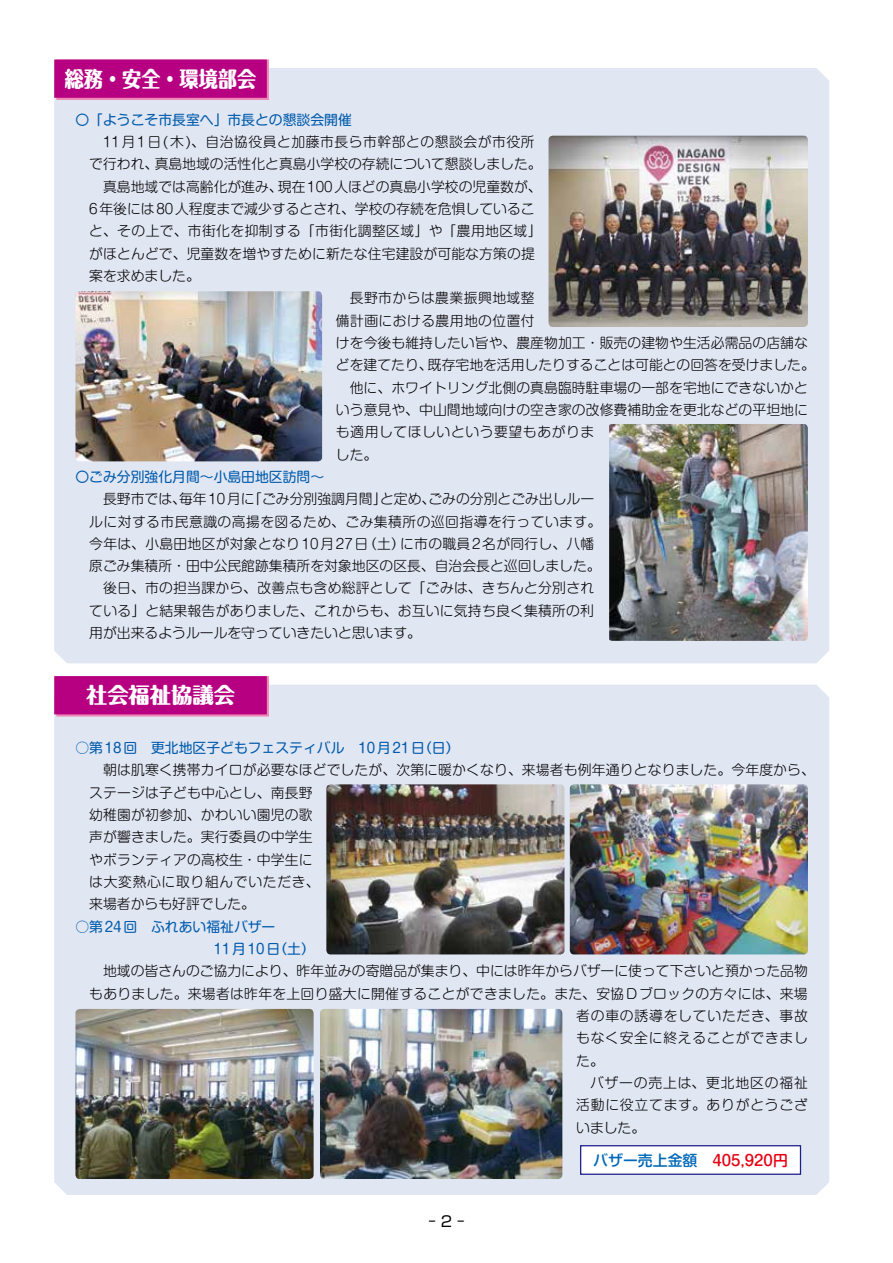
<style>
.page{position:relative;width:893px;height:1263px;background:#fff}
.page>*{position:absolute;margin:0;border:0;box-sizing:border-box;transform-origin:0 0}
.t1{font:800 21.3px "Maru Fo Pro";color:#fff;scale:.9 1}
.t2{font:800 21.3px "Maru Fo Pro";color:#fff}
.t3{font:500 14.85px "Shin M Go Pro";color:#e60012}
.t4{font:14.85px "Shin Go Pro";color:#000}
.t5{font:300 13.8px/22.4px "Shin M Go Pro";letter-spacing:.01em;color:#000}
.t6{font:13.8px "Shin M Go Pro";color:#005bac}
.t7{font:300 13.8px "Shin M Go Pro";letter-spacing:.03em;color:#000}
.t8{font:300 13.8px "Shin M Go Pro";letter-spacing:.04em;color:#000}
.t9{font:300 13.8px "Shin M Go Pro";letter-spacing:.055em;color:#000}
.t10{font:300 13.8px "Shin M Go Pro";letter-spacing:.05em;color:#000}
.t11{font:300 13.8px "Shin M Go Pro";letter-spacing:.06em;color:#000}
.s1{color:#0068b7}
</style>
<div class="page">
<div style="left:54px;top:68px;width:775px;height:595px;background:#e1e6f3"></div>
<div style="left:54px;top:685px;width:775px;height:510px;background:#e1e6f3"></div>
<img style="left:75px;top:291px;width:247px;height:170px">
<img style="left:609px;top:424px;width:199px;height:217px">
<img style="left:570px;top:784px;width:238px;height:170px">
<img style="left:326px;top:784px;width:238px;height:170px">
<img style="left:320px;top:1009px;width:242px;height:170px">
<img style="left:75px;top:1009px;width:239px;height:170px">
<img style="left:549px;top:136px;width:259px;height:191px">
<div style="left:56px;top:676px;width:213px;height:40px;background:linear-gradient(to right,#d64d9e,#d64d9e)"></div>
<div style="left:54px;top:676px;width:213px;height:38px;background:#b60081"></div>
<div style="left:56px;top:60px;width:213px;height:40px;background:#ee87b4"></div>
<div style="left:54px;top:60px;width:213px;height:38px;background:#b60081"></div>
<div style="left:581px;top:1146px;width:219px;height:28px;background:#fff"></div>
<div style="left:580px;top:1145px;width:221px;height:30px;border:1px solid #1d2088"></div>
<h1 class="t1" style="left:65px;top:62px;width:214px">総務・安全・環境部会</h1>
<p class="t6" style="left:75px;top:108px;width:278px">〇「ようこそ市長室へ」市長との懇談会開催</p>
<p class="t8" style="left:103px;top:131px;width:433px">11月1日(木)、自治協役員と加藤市長ら市幹部との懇談会が市役所</p>
<p class="t5" style="left:89px;top:151px;width:454px">で行われ、真島地域の活性化と真島小学校の存続について懇談しました。</p>
<p class="t5" style="left:103px;top:174px;width:440px">真島地域では高齢化が進み、現在 100人ほどの真島小学校の児童数が、</p>
<p class="t5" style="left:89px;top:196px;width:447px">6年後には 80人程度まで減少するとされ、学校の存続を危惧しているこ</p>
<p class="t5" style="left:89px;top:218px;width:454px">と、その上で、市街化を抑制する「市街化調整区域」や「農用地区域」</p>
<p class="t5" style="left:89px;top:241px;width:447px">がほとんどで、児童数を増やすために新たな住宅建設が可能な方策の提</p>
<p class="t5" style="left:89px;top:263px;width:112px">案を求めました。</p>
<p class="t7" style="left:350px;top:287px;width:186px">長野市からは農業振興地域整</p>
<p class="t7" style="left:336px;top:309px;width:200px">備計画における農用地の位置付</p>
<p class="t5" style="left:336px;top:330px;width:473px">けを今後も維持したい旨や、農産物加工・販売の建物や生活必需品の店舗な</p>
<p class="t5" style="left:336px;top:352px;width:480px">どを建てたり、既存宅地を活用したりすることは可能との回答を受けました。</p>
<p class="t5" style="left:350px;top:375px;width:460px">他に、ホワイトリング北側の真島臨時駐車場の一部を宅地にできないかと</p>
<p class="t5" style="left:336px;top:397px;width:474px">いう意見や、中山間地域向けの空き家の改修費補助金を更北などの平坦地に</p>
<p class="t8" style="left:336px;top:421px;width:260px">も適用してほしいという要望もあがりま</p>
<p class="t5" style="left:336px;top:442px;width:43px">した。</p>
<p class="t6" style="left:75px;top:465px;width:250px">〇ごみ分別強化月間〜小島田地区訪問〜</p>
<p class="t5" style="left:103px;top:486px;width:493px">長野市では、毎年 10月に「ごみ分別強調月間」と定め、ごみの分別とごみ出しルー</p>
<p class="t7" style="left:89px;top:510px;width:513px">ルに対する市民意識の高揚を図るため、ごみ集積所の巡回指導を行っています。</p>
<p class="t5" style="left:89px;top:531px;width:507px">今年は、小島田地区が対象となり10月27日（土）に市の職員2名が同行し、八幡</p>
<p class="t5" style="left:89px;top:553px;width:513px">原ごみ集積所・田中公民館跡集積所を対象地区の区長、自治会長と巡回しました。</p>
<p class="t5" style="left:103px;top:575px;width:493px">後日、市の担当課から、改善点も含め総評として「ごみは、きちんと分別され</p>
<p class="t5" style="left:89px;top:598px;width:506px">ている」と結果報告がありました、これからも、お互いに気持ち良く集積所の利</p>
<p class="t5" style="left:89px;top:620px;width:333px">用が出来るようルールを守っていきたいと思います。</p>
<h1 class="t2" style="left:86px;top:678px;width:150px">社会福祉協議会</h1>
<p class="t6" style="left:75px;top:737px;width:386px">○第18回　更北地区子どもフェスティバル　10月21日（日）</p>
<p class="t5" style="left:89px;top:757px;width:727px;text-indent:14px">朝は肌寒く携帯カイロが必要なほどでしたが、次第に暖かくなり、来場者も例年通りとなりました。今年度から、ステージは子ども中心とし、南長野<br>幼稚園が初参加、かわいい園児の歌<br>声が響きました。実行委員の中学生<br>やボランティアの高校生・中学生に<br>は大変熱心に取り組んでいただき、<br>来場者からも好評でした。</p>
<p class="t6" style="left:75px;top:915px;width:201px">○第24回　ふれあい福祉バザー</p>
<p class="t5" style="left:103px;top:958px;width:706px">地域の皆さんのご協力により、昨年並みの寄贈品が集まり、中には昨年からバザーに使って下さいと預かった品物</p>
<p class="t5" style="left:89px;top:981px;width:720px">もありました。来場者は昨年を上回り盛大に開催することができました。また、安協Dブロックの方々には、来場</p>
<p class="t9" style="left:576px;top:1005px;width:233px">者の車の誘導をしていただき、事故</p>
<p class="t10" style="left:576px;top:1027px;width:233px">もなく安全に終えることができまし</p>
<p class="t5" style="left:576px;top:1048px;width:29px">た。</p>
<p class="t11" style="left:590px;top:1072px;width:219px">バザーの売上は、更北地区の福祉</p>
<p class="t9" style="left:576px;top:1094px;width:233px">活動に役立てます。ありがとうござ</p>
<p class="t5" style="left:576px;top:1114px;width:71px">いました。</p>
<p class="t4" style="left:428px;top:1209px;width:38px">- 2 -</p>
<p class="t3" style="left:593px;top:1148px;width:196px"><span class="s1">バザー売上金額</span> 405,920円</p>
</div>
